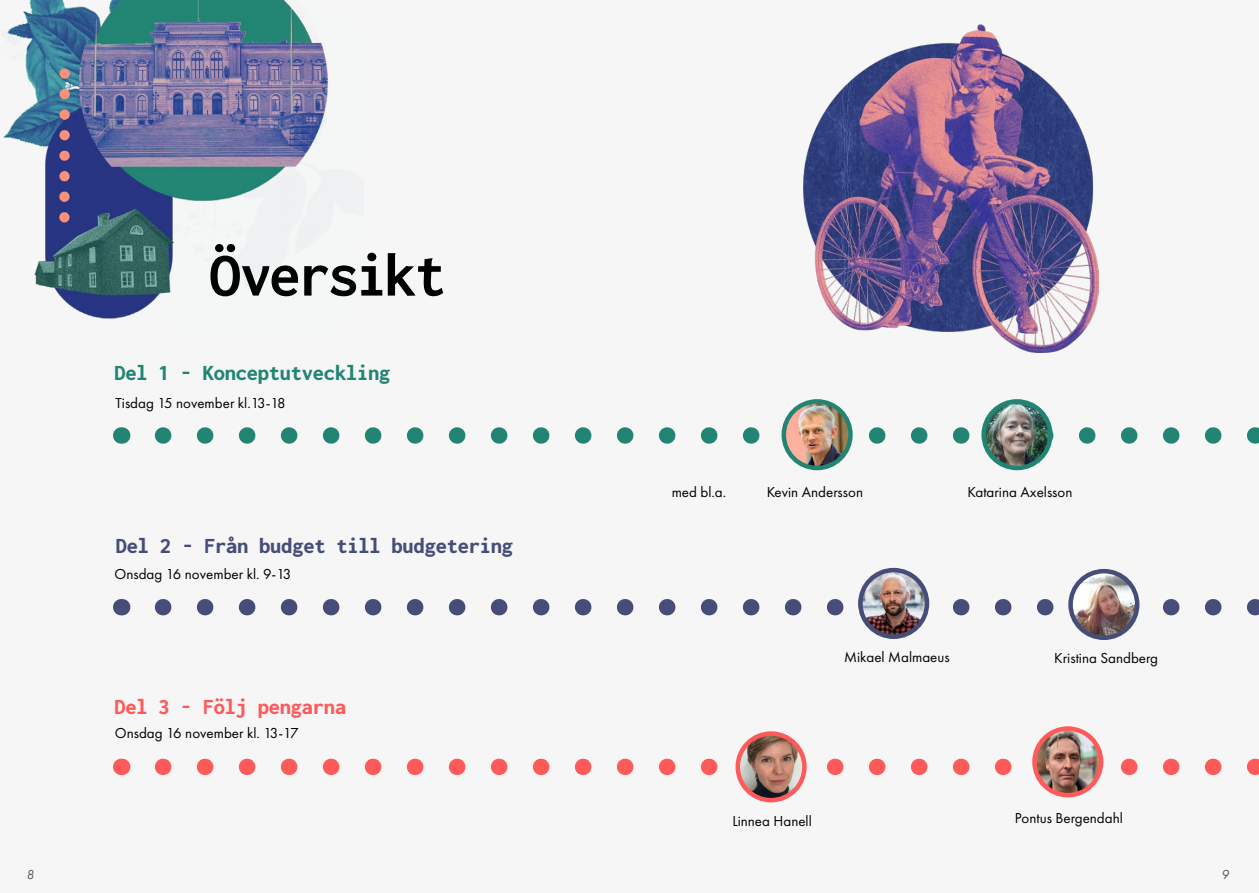
<style>
.page{position:relative;width:1259px;height:893px;background:#fff}
.page>*{position:absolute;margin:0;border:0;box-sizing:border-box;transform-origin:0 0}
.t1{font:63.3px "Inconsolata";letter-spacing:-.04em;color:#000}
.t2{font:22.5px "Inconsolata";letter-spacing:-.01em;color:#454d78}
.t3{font:22.5px "Inconsolata";letter-spacing:-.01em;color:#228573}
.t4{font:22.5px "Inconsolata";letter-spacing:-.01em;color:#ff5a5a}
.t5{font:15px "Futura PT";color:#000}
.t6{font:italic 13.5px "Futura PT";color:#575756}
</style>
<div class="page">
<div style="left:0;top:0;width:629px;height:893px;background:#f6f6f6"></div>
<div style="left:629px;top:0;width:630px;height:893px;background:#f6f6f6"></div>
<svg style="left:121px;top:427px;width:1px;height:17px"></svg>
<svg style="left:163px;top:427px;width:1096px;height:17px"></svg>
<svg style="left:121px;top:599px;width:1px;height:16px"></svg>
<svg style="left:163px;top:599px;width:1096px;height:16px"></svg>
<svg style="left:121px;top:759px;width:1px;height:16px"></svg>
<svg style="left:163px;top:759px;width:1096px;height:16px"></svg>
<img style="left:784px;top:401px;width:66px;height:67px;border-radius:33px">
<div style="left:781px;top:399px;width:71px;height:71px;border:4px solid #228573;border-radius:50%"></div>
<img style="left:983px;top:401px;width:67px;height:67px;border-radius:32px">
<div style="left:981px;top:399px;width:71px;height:71px;border:4px solid #228573;border-radius:50%"></div>
<img style="left:860px;top:570px;width:67px;height:67px;border-radius:33px">
<div style="left:858px;top:568px;width:71px;height:71px;border:4px solid #454d78;border-radius:50%"></div>
<img style="left:1070px;top:571px;width:67px;height:67px;border-radius:33px">
<div style="left:1068px;top:569px;width:71px;height:71px;border:4px solid #454d78;border-radius:50%"></div>
<img style="left:1034px;top:728px;width:67px;height:67px;border-radius:33px">
<div style="left:1032px;top:726px;width:71px;height:71px;border:4px solid #ff5a5a;border-radius:50%"></div>
<img style="left:738px;top:734px;width:66px;height:66px;border-radius:33px">
<div style="left:735px;top:731px;width:71px;height:71px;border:4px solid #ff5a5a;border-radius:50%"></div>
<img style="left:3px;top:0;width:325px;height:319px">
<img style="left:804px;top:24px;width:294px;height:329px">
<h1 class="t1" style="left:209px;top:232px;width:238px">Översikt</h1>
<h2 class="t3" style="left:114px;top:358px;width:277px">Del 1 - Konceptutveckling</h2>
<p class="t5" style="left:115px;top:394px;width:172px">Tisdag 15 november kl.13-18</p>
<h2 class="t2" style="left:116px;top:531px;width:399px">Del 2 - Från budget till budgetering</h2>
<p class="t5" style="left:114px;top:565px;width:178px">Onsdag 16 november kl. 9-13</p>
<h2 class="t4" style="left:114px;top:691px;width:233px">Del 3 - Följ pengarna</h2>
<p class="t5" style="left:115px;top:724px;width:185px">Onsdag 16 november kl. 13-17</p>
<p class="t5" style="left:671px;top:483px;width:56px">med bl.a.</p>
<p class="t5" style="left:766px;top:483px;width:98px">Kevin Andersson</p>
<p class="t5" style="left:967px;top:483px;width:106px">Katarina Axelsson</p>
<p class="t5" style="left:844px;top:648px;width:107px">Mikael Malmaeus</p>
<p class="t5" style="left:1054px;top:649px;width:105px">Kristina Sandberg</p>
<p class="t5" style="left:732px;top:812px;width:81px">Linnea Hanell</p>
<p class="t5" style="left:1015px;top:809px;width:109px">Pontus Bergendahl</p>
<p class="t6" style="left:26px;top:866px;width:9px">8</p>
<p class="t6" style="left:1221px;top:866px;width:9px">9</p>
</div>
